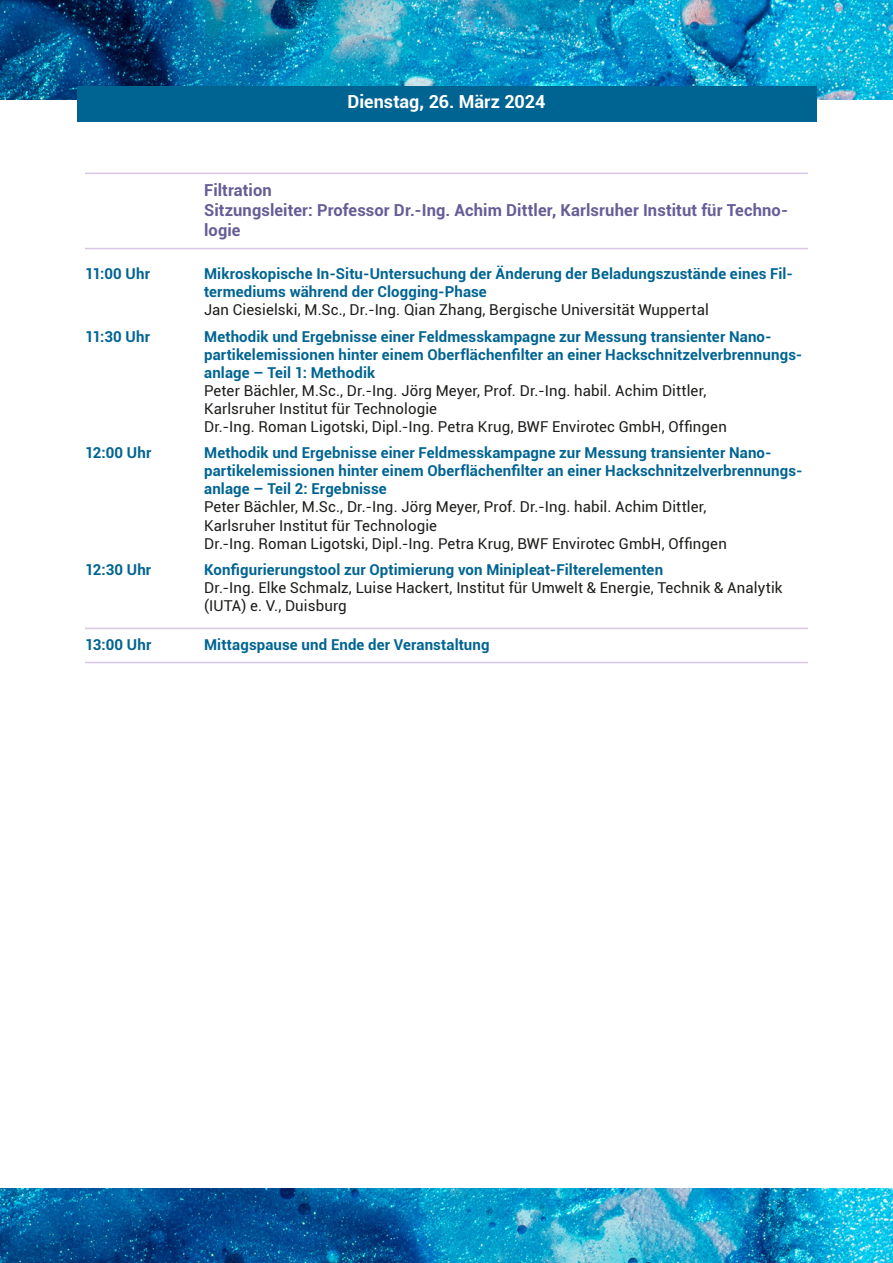
<style>
.page{position:relative;width:893px;height:1263px;background:#fff}
.page>*{position:absolute;margin:0;border:0;box-sizing:border-box;transform-origin:0 0}
.t1{font:700 18px "Roboto";color:#fff}
.t2{font:700 16.5px/19.8px "Roboto";letter-spacing:.005em;color:#665d96}
.t3{font:700 15px/18px "Roboto";letter-spacing:.01em;color:#006492}
.t4{font:15px/18px "Roboto";letter-spacing:.005em;color:#1d1d1b}
</style>
<div class="page">
<img style="left:0;top:0;width:893px;height:100px">
<img style="left:0;top:1188px;width:893px;height:75px">
<div style="left:77px;top:86px;width:739px;height:35px;background:#006492"></div>
<hr style="left:85px;top:248px;width:723px;height:1px;background:#d7c7e3">
<hr style="left:85px;top:173px;width:723px;height:1px;background:#d7c7e3">
<hr style="left:85px;top:662px;width:723px;height:1px;background:#d7c7e3">
<hr style="left:85px;top:628px;width:723px;height:1px;background:#d7c7e3">
<p class="t1" style="left:348px;top:89px;width:199px">Dienstag, 26. März 2024</p>
<p class="t2" style="left:204px;top:180px;width:586px">Filtration<br>Sitzungsleiter: Professor Dr.-Ing. Achim Dittler, Karlsruher Institut für Techno&shy;logie</p>
<p class="t3" style="left:85px;top:264px;width:66px">11:00 Uhr</p>
<p class="t3" style="left:204px;top:264px;width:591px">Mikroskopische In-Situ-Untersuchung der Änderung der Beladungszustände eines Fil&shy;termediums während der Clogging-Phase</p>
<p class="t4" style="left:204px;top:301px;width:506px">Jan Ciesielski, M.Sc., Dr.-Ing. Qian Zhang, Bergische Universität Wuppertal</p>
<p class="t3" style="left:85px;top:327px;width:66px">11:30 Uhr</p>
<p class="t3" style="left:204px;top:327px;width:598px">Methodik und Ergebnisse einer Feldmesskampagne zur Messung transienter Nano&shy;partikelemissionen hinter einem Oberflächenfilter an einer Hackschnitzelverbrennungs&shy;anlage – Teil 1: Methodik</p>
<p class="t4" style="left:204px;top:381px;width:524px">Peter Bächler, M.Sc., Dr.-Ing. Jörg Meyer, Prof. Dr.-Ing. habil. Achim Dittler,<br>Karlsruher Institut für Technologie<br>Dr.-Ing. Roman Ligotski, Dipl.-Ing. Petra Krug, BWF Envirotec GmbH, Offingen</p>
<p class="t3" style="left:85px;top:444px;width:68px">12:00 Uhr</p>
<p class="t3" style="left:204px;top:444px;width:598px">Methodik und Ergebnisse einer Feldmesskampagne zur Messung transienter Nano&shy;partikelemissionen hinter einem Oberflächenfilter an einer Hackschnitzelverbrennungs&shy;anlage – Teil 2: Ergebnisse</p>
<p class="t4" style="left:204px;top:498px;width:524px">Peter Bächler, M.Sc., Dr.-Ing. Jörg Meyer, Prof. Dr.-Ing. habil. Achim Dittler,<br>Karlsruher Institut für Technologie<br>Dr.-Ing. Roman Ligotski, Dipl.-Ing. Petra Krug, BWF Envirotec GmbH, Offingen</p>
<p class="t3" style="left:85px;top:560px;width:68px">12:30 Uhr</p>
<p class="t3" style="left:204px;top:560px;width:460px">Konfigurierungstool zur Optimierung von Minipleat-Filterelementen</p>
<p class="t4" style="left:204px;top:578px;width:580px">Dr.-Ing. Elke Schmalz, Luise Hackert, Institut für Umwelt &amp; Energie, Technik &amp; Analytik (IUTA) e. V., Duisburg</p>
<p class="t3" style="left:85px;top:635px;width:68px">13:00 Uhr</p>
<p class="t3" style="left:204px;top:635px;width:287px">Mittagspause und Ende der Veranstaltung</p>
</div>
